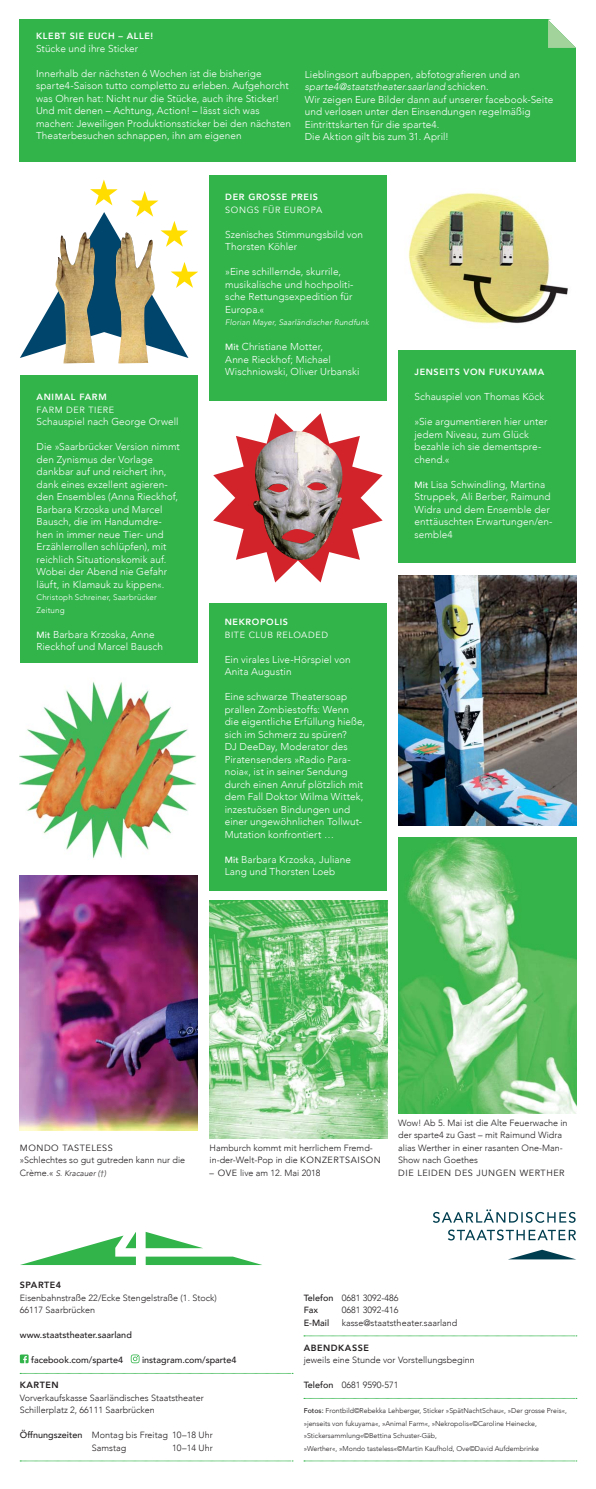
<style>
.page{position:relative;width:596px;height:1489px;background:#fff}
.page>*{position:absolute;margin:0;border:0;box-sizing:border-box;transform-origin:0 0}
.t1{font:300 10px/12.5px "Avenir";letter-spacing:.01em;color:#fff}
.t2{font:300 9px/12.5px "Avenir";color:#231f20}
.t3{font:500 9px "Avenir";color:#231f20}
.t4{font:800 9px "Avenir";letter-spacing:.07em;color:#fff}
.t5{font:9px "Avenir";letter-spacing:.065em;color:#fff}
.t6{font:9px "Avenir";letter-spacing:.06em;color:#231f20}
.t7{font:800 9px "Avenir";letter-spacing:.06em;color:#231f20}
.t8{font:300 8px/12.5px "Avenir";letter-spacing:.02em;color:#fff}
.t9{font:italic 300 8px "Avenir";letter-spacing:.015em;color:#fff}
.t10{font:italic 300 8px "Avenir";color:#231f20}
.t11{font:300 7px/12.5px "Avenir";color:#231f20}
.s1{font-style:italic}
.s2{font-weight:500;font-size:9px}
.s3{font-style:normal;font-size:9px}
.s4{font-weight:400}
.s5{font-weight:500}
</style>
<div class="page">
<img style="left:20px;top:875px;width:177px;height:255px">
<img style="left:398px;top:575px;width:177px;height:250px">
<div style="left:209px;top:603px;width:177px;height:287px;background:#32b44a"></div>
<svg style="left:20px;top:1460px;width:273px;height:1px"></svg>
<svg style="left:20px;top:1354px;width:9px;height:8px"></svg>
<svg style="left:131px;top:1354px;width:8px;height:8px"></svg>
<svg style="left:304px;top:1335px;width:272px;height:1px"></svg>
<svg style="left:304px;top:1460px;width:272px;height:1px"></svg>
<svg style="left:448px;top:1229px;width:127px;height:11px"></svg>
<svg style="left:433px;top:1209px;width:142px;height:13px"></svg>
<svg style="left:509px;top:1249px;width:66px;height:10px"></svg>
<svg style="left:24px;top:1232px;width:235px;height:32px"></svg>
<img style="left:398px;top:837px;width:177px;height:275px">
<img style="left:209px;top:900px;width:178px;height:237px">
<img style="left:63px;top:358px;width:32px;height:5px">
<img style="left:118px;top:358px;width:31px;height:5px">
<svg style="left:20px;top:179px;width:177px;height:179px"></svg>
<img style="left:408px;top:193px;width:160px;height:131px">
<img style="left:20px;top:681px;width:176px;height:178px">
<svg style="left:213px;top:413px;width:169px;height:169px"></svg>
<div style="left:20px;top:20px;width:555px;height:142px;background:#32b44a"></div>
<div style="left:20px;top:375px;width:178px;height:287px;background:#32b44a"></div>
<div style="left:398px;top:350px;width:177px;height:212px;background:#32b44a"></div>
<div style="left:209px;top:175px;width:177px;height:225px;background:#32b44a"></div>
<svg style="left:547px;top:19px;width:29px;height:29px"></svg>
<p class="t4" style="left:36px;top:30px;width:119px">KLEBT SIE EUCH – ALLE!</p>
<p class="t1" style="left:36px;top:42px;width:104px">Stücke und ihre Sticker</p>
<p class="t1" style="left:36px;top:67px;width:256px">Innerhalb der nächsten 6 Wochen ist die bisherige sparte4-Saison tutto completto zu erleben. Aufgehorcht was Ohren hat: Nicht nur die Stücke, auch ihre Sticker!<br>Und mit denen – Achtung, Action! – lässt sich was machen: Jeweiligen Produktionssticker bei den nächsten Theaterbesuchen schnappen, ihn am eigenen</p>
<p class="t1" style="left:304px;top:68px;width:250px">Lieblingsort aufbappen, abfotografieren und an <span class="s1">sparte4@staatstheater.saarland</span> schicken.<br>Wir zeigen Eure Bilder dann auf unserer facebook-Seite und verlosen unter den Einsendungen regelmäßig Eintrittskarten für die sparte4.<br>Die Aktion gilt bis zum 31. April!</p>
<p class="t4" style="left:37px;top:391px;width:71px">ANIMAL FARM</p>
<p class="t5" style="left:37px;top:403px;width:79px">FARM DER TIERE</p>
<p class="t1" style="left:37px;top:416px;width:143px">Schauspiel nach George Orwell</p>
<p class="t1" style="left:37px;top:441px;width:145px">Die »Saarbrücker Version nimmt den Zynismus der Vorlage dankbar auf und reichert ihn, dank eines exzellent agieren&shy;den Ensembles (Anna Rieckhof,<br>Barbara Krzoska und Marcel<br>Bausch, die im Handumdre&shy;hen in immer neue Tier- und<br>Erzählerrollen schlüpfen), mit reichlich Situationskomik auf.<br>Wobei der Abend nie Gefahr läuft, in Klamauk zu kippen«.</p>
<p class="t8" style="left:37px;top:591px;width:122px">Christoph Schreiner, Saarbrücker<br>Zeitung</p>
<p class="t1" style="left:37px;top:628px;width:128px"><span class="s2">Mit</span> Barbara Krzoska, Anne<br>Rieckhof und Marcel Bausch</p>
<p class="t4" style="left:225px;top:191px;width:94px">DER GROSSE PREIS</p>
<p class="t5" style="left:225px;top:203px;width:98px">SONGS FÜR EUROPA</p>
<p class="t1" style="left:225px;top:228px;width:139px">Szenisches Stimmungsbild von<br>Thorsten Köhler</p>
<p class="t1" style="left:225px;top:266px;width:130px">»Eine schillernde, skurrile, musikalische und hochpoliti&shy;sche Rettungsexpedition für<br>Europa.«</p>
<p class="t9" style="left:225px;top:317px;width:145px">Florian Mayer, Saarländischer Rundfunk</p>
<p class="t1" style="left:225px;top:341px;width:136px"><span class="s2">Mit</span> Christiane Motter,<br>Anne Rieckhof; Michael<br>Wischniowski, Oliver Urbanski</p>
<p class="t4" style="left:224px;top:616px;width:65px">NEKROPOLIS</p>
<p class="t5" style="left:224px;top:628px;width:105px">BITE CLUB RELOADED</p>
<p class="t1" style="left:224px;top:653px;width:127px">Ein virales Live-Hörspiel von<br>Anita Augustin</p>
<p class="t1" style="left:224px;top:691px;width:142px">Eine schwarze Theatersoap prallen Zombiestoffs: Wenn die eigentliche Erfüllung hieße, sich im Schmerz zu spüren?<br>DJ DeeDay, Moderator des<br>Piratensenders »Radio Para&shy;noia«, ist in seiner Sendung durch einen Anruf plötzlich mit dem Fall Doktor Wilma Wittek, inzestuösen Bindungen und einer ungewöhnlichen Tollwut-<br>Mutation konfrontiert …</p>
<p class="t1" style="left:224px;top:853px;width:128px"><span class="s2">Mit</span> Barbara Krzoska, Juliane<br>Lang und Thorsten Loeb</p>
<p class="t4" style="left:414px;top:366px;width:131px">JENSEITS VON FUKUYAMA</p>
<p class="t1" style="left:414px;top:391px;width:131px">Schauspiel von Thomas Köck</p>
<p class="t1" style="left:414px;top:416px;width:134px">»Sie argumentieren hier unter jedem Niveau, zum Glück bezahle ich sie dementspre&shy;chend.«</p>
<p class="t1" style="left:414px;top:478px;width:139px"><span class="s2">Mit</span> Lisa Schwindling, Martina<br>Struppek, Ali Berber, Raimund<br>Widra und dem Ensemble der enttäuschten Erwartungen/en&shy;semble4</p>
<p class="t6" style="left:20px;top:1141px;width:94px">MONDO TASTELESS</p>
<p class="t2" style="left:20px;top:1153px;width:167px">»Schlechtes so gut gutreden kann nur die</p>
<p class="t10" style="left:20px;top:1167px;width:88px"><span class="s3">Crème.«</span> S. Kracauer (†)</p>
<p class="t2" style="left:209px;top:1141px;width:173px">Hamburch kommt mit herrlichem Fremd&shy;in-der-Welt-Pop in die <span class="s4">KONZERTSAISON</span></p>
<p class="t2" style="left:209px;top:1166px;width:112px"><span class="s4">– OVE</span> live am 12. Mai 2018</p>
<p class="t2" style="left:398px;top:1116px;width:171px">Wow! Ab 5. Mai ist die Alte Feuerwache in der sparte4 zu Gast – mit Raimund Widra alias Werther in einer rasanten One-Man-Show nach Goethes</p>
<p class="t6" style="left:398px;top:1166px;width:168px">DIE LEIDEN DES JUNGEN WERTHER</p>
<p class="t7" style="left:20px;top:1278px;width:43px">SPARTE4</p>
<p class="t2" style="left:20px;top:1291px;width:198px">Eisenbahnstraße 22/Ecke Stengelstraße (1. Stock)<br>66117 Saarbrücken</p>
<p class="t3" style="left:20px;top:1328px;width:113px">www.staatstheater.saarland</p>
<p class="t3" style="left:31px;top:1353px;width:94px">facebook.com/sparte4</p>
<p class="t3" style="left:142px;top:1353px;width:96px">instagram.com/sparte4</p>
<p class="t7" style="left:20px;top:1378px;width:40px">KARTEN</p>
<p class="t2" style="left:20px;top:1391px;width:185px">Vorverkaufskasse Saarländisches Staatstheater<br>Schillerplatz 2, 66111 Saarbrücken</p>
<p class="t2" style="left:92px;top:1428px;width:122px;text-indent:-72px"><span class="s5">Öffnungszeiten</span> Montag bis Freitag 10–18 Uhr<br>Samstag</p>
<p class="t2" style="left:172px;top:1441px;width:42px">10–14 Uhr</p>
<p class="t2" style="left:303px;top:1291px;width:96px"><span class="s5">Telefon</span> 0681 3092-486<br><span class="s5">Fax</span></p>
<p class="t2" style="left:341px;top:1303px;width:58px">0681 3092-416</p>
<p class="t3" style="left:303px;top:1316px;width:27px">E-Mail</p>
<p class="t2" style="left:341px;top:1316px;width:117px">kasse@staatstheater.saarland</p>
<p class="t7" style="left:303px;top:1341px;width:67px">ABENDKASSE</p>
<p class="t2" style="left:303px;top:1353px;width:173px">jeweils eine Stunde vor Vorstellungsbeginn</p>
<p class="t2" style="left:303px;top:1378px;width:96px"><span class="s5">Telefon</span> 0681 9590-571</p>
<p class="t11" style="left:303px;top:1404px;width:264px"><span class="s5">Fotos:</span> Frontbild©Rebekka Lehberger, Sticker »SpätNachtSchau«, »Der grosse Preis«, »jenseits von fukuyama«, »Animal Farm«, »Nekropolis«©Caroline Heinecke, »Stickersammlung«©Bettina Schuster-Gäb,<br>»Werther«, »Mondo tasteless«©Martin Kaufhold, Ove©David Aufdembrinke</p>
</div>
